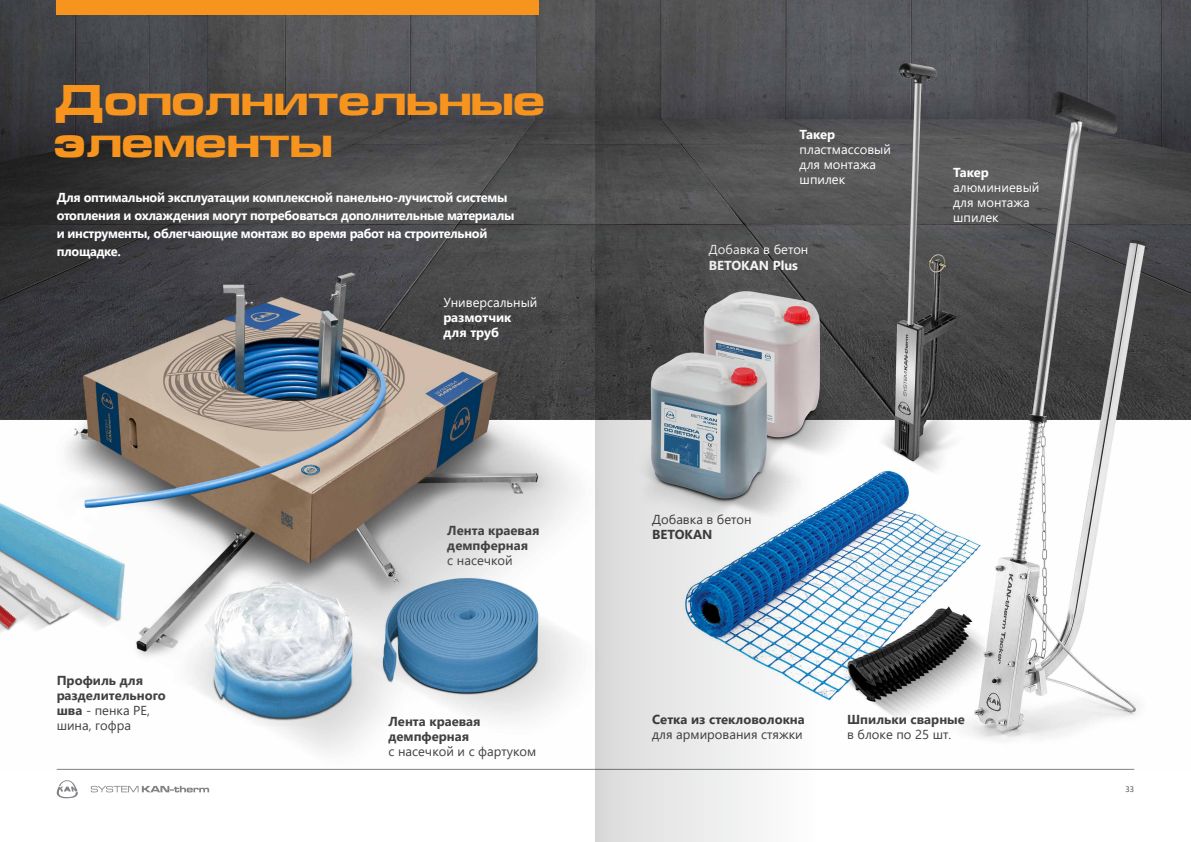
<style>
.page{position:relative;width:1191px;height:842px;background:#fff}
.page>*{position:absolute;margin:0;border:0;box-sizing:border-box;transform-origin:0 0}
.t1{font:45px/42px "Microgramma D Bol Ext";color:#f7941e}
.t2{font:700 13px/18px "Segoe UI";letter-spacing:-.025em;color:#fff}
.t3{font:700 13px/15px "Segoe UI";color:#414042}
.t4{font:13px/15px "Segoe UI";color:#fff}
.t5{font:13px "Segoe UI";color:#414042}
.t6{font:700 13px/15px "Segoe UI";color:#fff}
.t7{font:8px "Segoe UI";color:#414042}
.s1{font-weight:400}
</style>
<div class="page">
<svg style="left:57px;top:780px;width:21px;height:18px"></svg>
<svg style="left:91px;top:786px;width:118px;height:6px"></svg>
<img style="left:0;top:0;width:1191px;height:770px">
<div style="left:57px;top:0;width:482px;height:14px;background:#f7941e"></div>
<hr style="left:57px;top:769px;width:1077px;height:1px;background:#808285">
<svg style="left:595px;top:0;width:221px;height:842px;background:#94989c"></svg>
<h1 class="t1" style="left:54px;top:79px;width:492px">Дополнительные элементы</h1>
<p class="t2" style="left:57px;top:187px;width:459px">Для оптимальной эксплуатации комплексной панельно-лучистой системы отопления и охлаждения могут потребоваться дополнительные материалы и инструменты, облегчающие монтаж во время работ на строительной площадке.</p>
<p class="t4" style="left:443px;top:294px;width:96px">Универсальный</p>
<p class="t6" style="left:443px;top:309px;width:70px">размотчик для труб</p>
<p class="t3" style="left:57px;top:672px;width:111px">Профиль для разделительного шва <span class="s1">- пенка PE, шина, гофра</span></p>
<p class="t3" style="left:447px;top:522px;width:94px">Лента краевая демпферная</p>
<p class="t5" style="left:447px;top:548px;width:67px">с насечкой</p>
<p class="t3" style="left:388px;top:713px;width:94px">Лента краевая демпферная</p>
<p class="t5" style="left:388px;top:739px;width:149px">с насечкой и с фартуком</p>
<p class="t2" style="left:799px;top:124px;width:37px">Такер</p>
<p class="t4" style="left:799px;top:141px;width:93px">пластмассовый для монтажа шпилек</p>
<p class="t4" style="left:709px;top:241px;width:101px">Добавка в бетон</p>
<p class="t6" style="left:709px;top:256px;width:91px">BETOKAN Plus</p>
<p class="t2" style="left:953px;top:162px;width:37px">Такер</p>
<p class="t4" style="left:953px;top:179px;width:88px">алюминиевый для монтажа шпилек</p>
<p class="t5" style="left:652px;top:507px;width:101px">Добавка в бетон</p>
<p class="t3" style="left:652px;top:525px;width:62px">BETOKAN</p>
<p class="t3" style="left:652px;top:711px;width:154px">Сетка из стекловолокна</p>
<p class="t5" style="left:652px;top:722px;width:152px">для армирования стяжки</p>
<p class="t3" style="left:847px;top:711px;width:119px">Шпильки сварные</p>
<p class="t5" style="left:847px;top:722px;width:106px">в блоке по 25 шт.</p>
<p class="t7" style="left:1125px;top:781px;width:10px">33</p>
</div>
